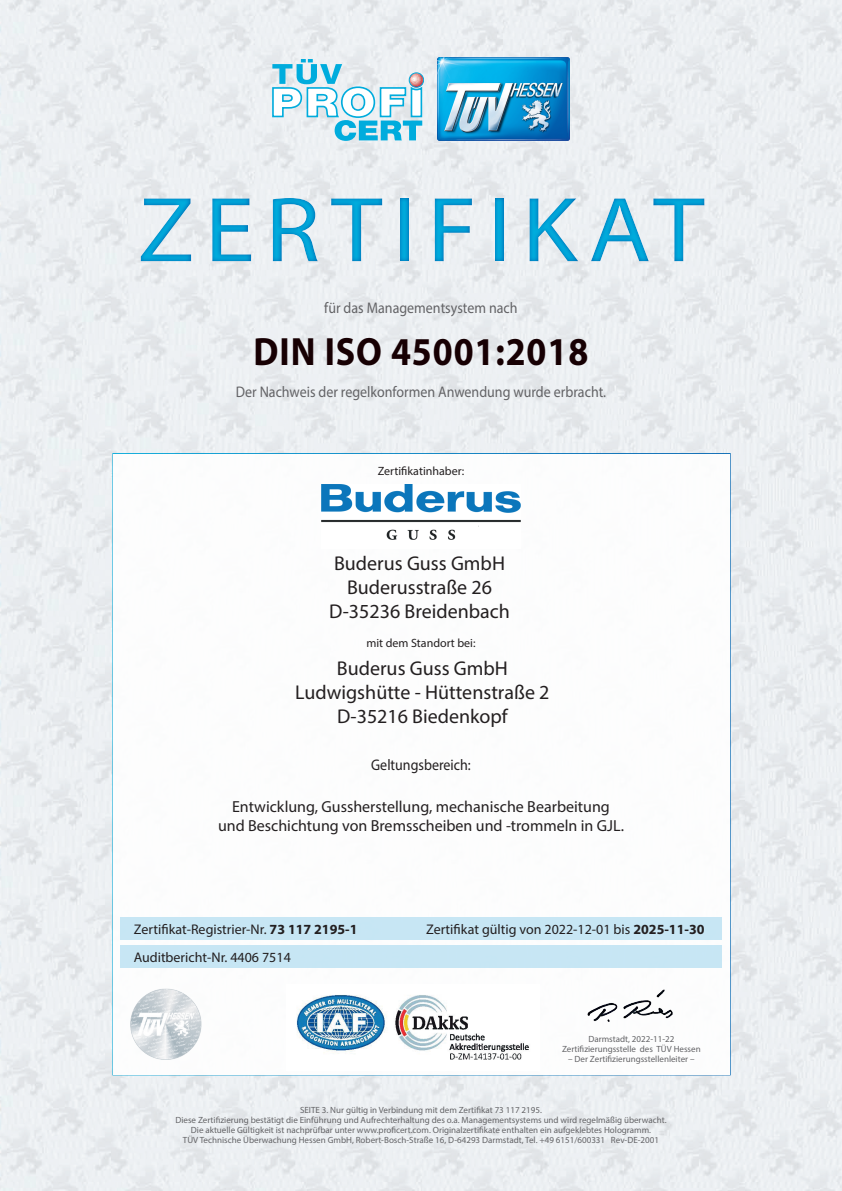
<style>
.page{position:relative;width:842px;height:1191px;background:#fff}
.page>*{position:absolute;margin:0;border:0;box-sizing:border-box;transform-origin:0 0}
.t1{font:93px "Myriad Pro";letter-spacing:.1em;color:#00acdd;scale:1.1 1}
.t2{font:700 39.6px "Myriad Pro";letter-spacing:.025em;color:#170003;scale:.91 1}
.t3{font:20px/24px "Myriad Pro";color:#231f20;text-align:center}
.t4{font:16px/19.2px "Myriad Pro";color:#231f20;text-align:center}
.t5{font:15.4px "Myriad Pro";color:#636366;scale:.91 1}
.t6{font:15.4px "Myriad Pro";color:#231f20;scale:.91 1}
.t7{font:14px/28.1px "Myriad Pro";color:#231f20}
.t8{font:12px "Myriad Pro";color:#231f20}
.t9{font:9px/10px "Myriad Pro";color:#636366;text-align:center}
.s1{font-weight:700}
</style>
<div class="page">
<img style="left:0;top:0;width:842px;height:1191px">
<img style="left:437px;top:57px;width:132px;height:83px">
<svg style="left:272px;top:59px;width:152px;height:82px"></svg>
<div style="left:112px;top:453px;width:619px;height:622px;background:#fff;border:2px solid #fff"></div>
<div style="left:120px;top:945px;width:602px;height:23px;background:#c1e4f4"></div>
<div style="left:121px;top:917px;width:601px;height:22px;background:#c1e4f4"></div>
<img style="left:296px;top:995px;width:233px;height:65px">
<img style="left:737px;top:479px;width:91px;height:36px">
<img style="left:642px;top:1096px;width:99px;height:53px">
<div style="left:0;top:172px;width:842px;height:114px;background:#006bb6;opacity:.75"></div>
<img style="left:130px;top:988px;width:71px;height:71px">
<img style="left:587px;top:989px;width:86px;height:33px">
<img style="left:322px;top:484px;width:198px;height:56px">
<h1 class="t1" style="left:138px;top:173px;width:517px">ZERTIFIKAT</h1>
<h3 class="t5" style="left:324px;top:298px;width:214px">für das Managementsystem nach</h3>
<h2 class="t2" style="left:254px;top:326px;width:369px">DIN ISO 45001:2018</h2>
<h3 class="t5" style="left:236px;top:382px;width:408px">Der Nachweis der regelkonformen Anwendung wurde erbracht.</h3>
<h3 class="t8" style="left:378px;top:463px;width:88px">Zertifikatinhaber:</h3>
<h3 class="t3" style="left:329px;top:551px;width:182px">Buderus Guss GmbH<br>Buderusstraße 26<br>D-35236 Breidenbach</h3>
<h3 class="t8" style="left:366px;top:636px;width:111px">mit dem Standort bei:</h3>
<h3 class="t3" style="left:295px;top:655px;width:256px">Buderus Guss GmbH<br>Ludwigshütte - Hüttenstraße 2<br>D-35216 Biedenkopf</h3>
<h3 class="t6" style="left:371px;top:755px;width:111px">Geltungsbereich:</h3>
<h3 class="t4" style="left:218px;top:796px;width:407px">Entwicklung, Gussherstellung, mechanische Bearbeitung und Beschichtung von Bremsscheiben und -trommeln in GJL.</h3>
<h3 class="t7" style="left:134px;top:915px;width:225px">Zertifikat-Registrier-Nr. <span class="s1">73 117 2195-1<br></span>Auditbericht-Nr. 4406 7514</h3>
<h3 class="t7" style="left:426px;top:915px;width:280px">Zertifikat gültig von 2022-12-01 bis <span class="s1">2025-11-30</span></h3>
<p class="t9" style="left:562px;top:1034px;width:140px">Darmstadt, 2022-11-22<br>Zertifizierungsstelle des TÜV Hessen</p>
<p class="t9" style="left:568px;top:1054px;width:128px">– Der Zertifizierungsstellenleiter –</p>
<p class="t9" style="left:175px;top:1105px;width:493px">SEITE 3. Nur gültig in Verbindung mit dem Zertifikat 73 117 2195.<br>Diese Zertifizierung bestätigt die Einführung und Aufrechterhaltung des o.a. Managementsystems und wird regelmäßig überwacht.<br>Die aktuelle Gültigkeit ist nachprüfbar unter www.proficert.com. Originalzertifikate enthalten ein aufgeklebtes Hologramm.<br>TÜV Technische Überwachung Hessen GmbH, Robert-Bosch-Straße 16, D-64293 Darmstadt, Tel. +49 6151/600331 Rev-DE-2001</p>
</div>
